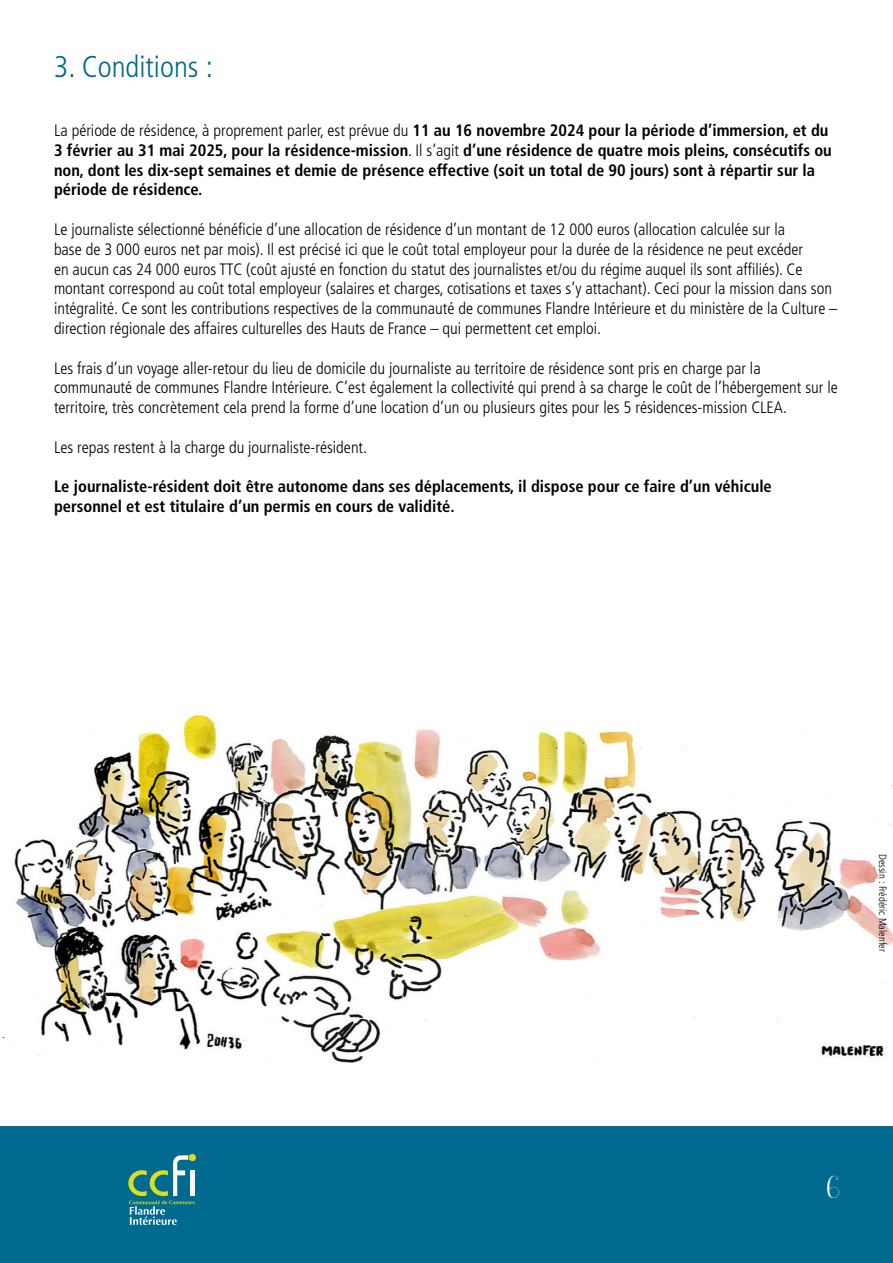
<style>
.page{position:relative;width:893px;height:1263px;background:#fff}
.page>*{position:absolute;margin:0;border:0;box-sizing:border-box;transform-origin:0 0}
.t1{font:45px "Ecolier";color:#fff}
.t2{font:300 condensed 30px "Frutiger";color:#006a90}
.t3{font:300 condensed 16.5px/19.8px "Frutiger";color:#000}
.t4{font:700 condensed 16.5px/19.8px "Frutiger";color:#000}
.t5{font:300 condensed 10.5px "Frutiger";color:#000}
.s1{font-weight:300}
</style>
<div class="page">
<div style="left:0;top:1127px;width:893px;height:136px;background:#006a90"></div>
<svg style="left:128px;top:1154px;width:68px;height:71px"></svg>
<img style="left:2px;top:715px;width:890px;height:348px">
<h2 class="t2" style="left:54px;top:49px;width:160px">3. Conditions :</h2>
<p class="t4" style="left:54px;top:120px;width:779px"><span class="s1">La période de résidence, à proprement parler, est prévue du</span> 11 au 16 novembre 2024 pour la période d’immersion, et du 3 février au 31 mai 2025, pour la résidence-mission<span class="s1">. Il s’agit</span> d’une résidence de quatre mois pleins, consécutifs ou non, dont les dix-sept semaines et demie de présence effective (soit un total de 90 jours) sont à répartir sur la période de résidence.</p>
<p class="t3" style="left:54px;top:220px;width:785px">Le journaliste sélectionné bénéficie d’une allocation de résidence d’un montant de 12 000 euros (allocation calculée sur la<br>base de 3 000 euros net par mois). Il est précisé ici que le coût total employeur pour la durée de la résidence ne peut excéder<br>en aucun cas 24 000 euros TTC (coût ajusté en fonction du statut des journalistes et/ou du régime auquel ils sont affiliés). Ce montant correspond au coût total employeur (salaires et charges, cotisations et taxes s’y attachant). Ceci pour la mission dans son intégralité. Ce sont les contributions respectives de la communauté de communes Flandre Intérieure et du ministère de la Culture – direction régionale des affaires culturelles des Hauts de France – qui permettent cet emploi.</p>
<p class="t3" style="left:54px;top:358px;width:785px">Les frais d’un voyage aller-retour du lieu de domicile du journaliste au territoire de résidence sont pris en charge par la communauté de communes Flandre Intérieure. C’est également la collectivité qui prend à sa charge le coût de l’hébergement sur le territoire, très concrètement cela prend la forme d’une location d’un ou plusieurs gites pour les 5 résidences-mission CLEA.</p>
<p class="t3" style="left:54px;top:437px;width:315px">Les repas restent à la charge du journaliste-résident.</p>
<p class="t4" style="left:54px;top:477px;width:719px">Le journaliste-résident doit être autonome dans ses déplacements, il dispose pour ce faire d’un véhicule personnel et est titulaire d’un permis en cours de validité.</p>
<p class="t5" style="left:889px;top:854px;width:99px;rotate:90deg">Dessin : Frédéric Malenfer</p>
<h1 class="t1" style="left:819px;top:1156px;width:23px">56</h1>
</div>
